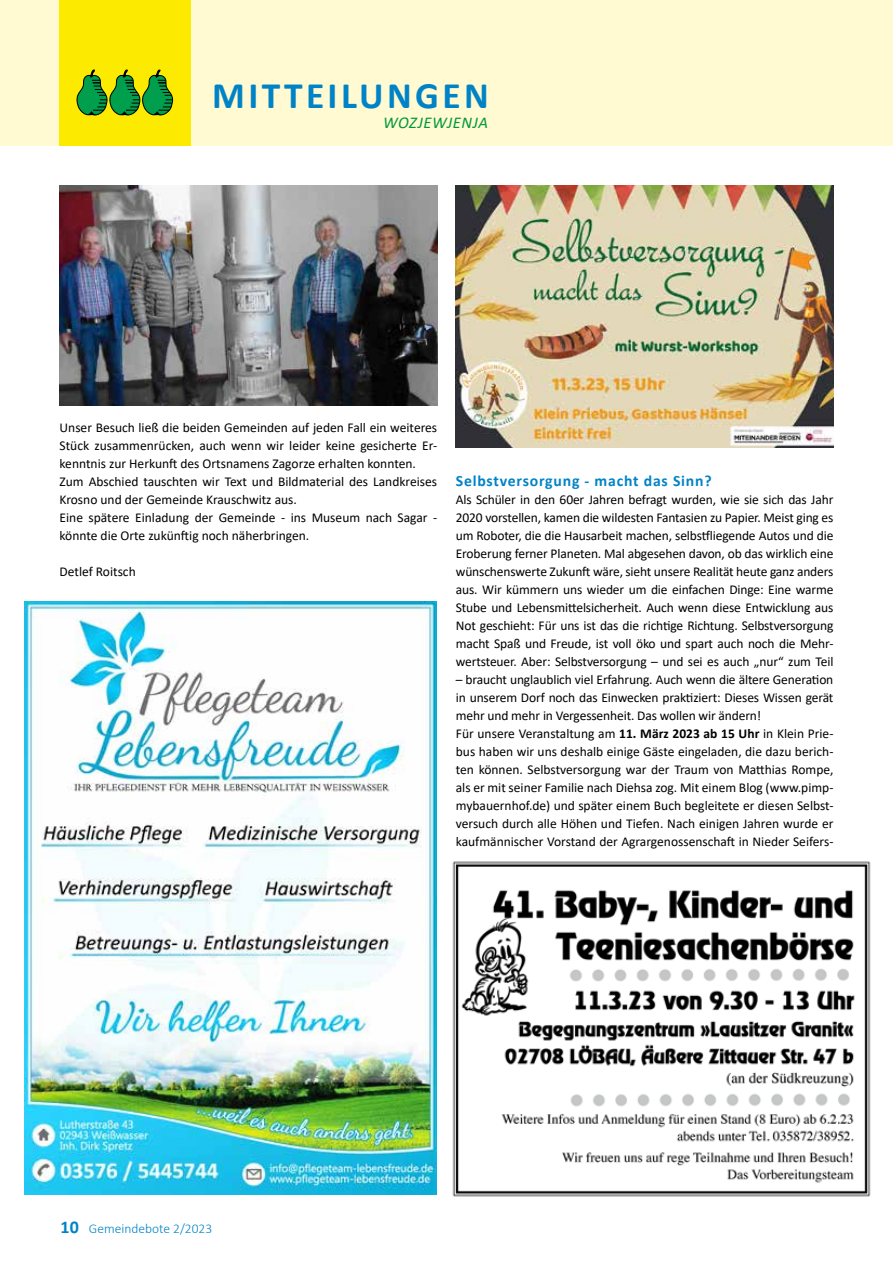
<style>
.page{position:relative;width:893px;height:1263px;background:#fff}
.page>*{position:absolute;margin:0;border:0;box-sizing:border-box;transform-origin:0 0}
.t1{font:700 37.5px "Calibri";letter-spacing:.09em;color:#0083c6}
.t2{font:italic 16.5px "Calibri";letter-spacing:.04em;color:#00973e}
.t3{font:700 15.75px "Calibri";letter-spacing:.05em;color:#0083c6}
.t4{font:13.5px/18px "Calibri";color:#000}
.t5{font:300 13.5px "Calibri";color:#0083c6}
.s1{font-weight:700}
.s2{font-weight:700;font-size:18px}
</style>
<div class="page">
<div style="left:0;top:0;width:893px;height:146px;background:#fffad1"></div>
<div style="left:60px;top:0;width:131px;height:146px;background:#fcea00"></div>
<svg style="left:76px;top:69px;width:98px;height:47px"></svg>
<img style="left:60px;top:185px;width:378px;height:221px">
<img style="left:456px;top:186px;width:378px;height:262px">
<img style="left:452px;top:861px;width:419px;height:336px">
<img style="left:24px;top:602px;width:412px;height:592px">
<h1 class="t1" style="left:212px;top:69px;width:278px">MITTEILUNGEN</h1>
<p class="t2" style="left:383px;top:111px;width:107px">WOZJEWJENJA</p>
<p class="t4" style="left:60px;top:418px;width:379px">Unser Besuch ließ die beiden Gemeinden auf jeden Fall ein weiteres Stück zusammenrücken, auch wenn wir leider keine gesicherte Er&shy;kenntnis zur Herkunft des Ortsnamens Zagorze erhalten konnten.<br>Zum Abschied tauschten wir Text und Bildmaterial des Landkreises Krosno und der Gemeinde Krauschwitz aus.<br>Eine spätere Einladung der Gemeinde - ins Museum nach Sagar - könnte die Orte zukünftig noch näherbringen.</p>
<p class="t4" style="left:60px;top:562px;width:78px">Detlef Roitsch</p>
<p class="t3" style="left:456px;top:470px;width:257px">Selbstversorgung - macht das Sinn?</p>
<p class="t4" style="left:456px;top:490px;width:379px;text-align:justify">Als Schüler in den 60er Jahren befragt wurden, wie sie sich das Jahr 2020 vorstellen, kamen die wildesten Fantasien zu Papier. Meist ging es um Roboter, die die Hausarbeit machen, selbstfliegende Autos und die Eroberung ferner Planeten. Mal abgesehen davon, ob das wirklich eine wünschenswerte Zukunft wäre, sieht unsere Realität heute ganz anders aus. Wir kümmern uns wieder um die einfachen Dinge: Eine warme Stube und Lebensmittelsicherheit. Auch wenn diese Entwicklung aus Not geschieht: Für uns ist das die richtige Richtung. Selbstversorgung macht Spaß und Freude, ist voll öko und spart auch noch die Mehr&shy;wertsteuer. Aber: Selbstversorgung – und sei es auch „nur“ zum Teil</p>
<p class="t4" style="left:456px;top:670px;width:379px">– braucht unglaublich viel Erfahrung. Auch wenn die ältere Generation in unserem Dorf noch das Einwecken praktiziert: Dieses Wissen gerät mehr und mehr in Vergessenheit. Das wollen wir ändern!<br>Für unsere Veranstaltung am <span class="s1">11. März 2023 ab 15 Uhr</span> in Klein Prie&shy;bus haben wir uns deshalb einige Gäste eingeladen, die dazu berich&shy;ten können. Selbstversorgung war der Traum von Matthias Rompe, als er mit seiner Familie nach Diehsa zog. Mit einem Blog (www.pimp&shy;mybauernhof.de) und später einem Buch begleitete er diesen Selbst&shy;versuch durch alle Höhen und Tiefen. Nach einigen Jahren wurde er kaufmännischer Vorstand der Agrargenossenschaft in Nieder Seifers-</p>
<p class="t5" style="left:61px;top:1220px;width:153px"><span class="s2">10</span> Gemeindebote 2/2023</p>
</div>
